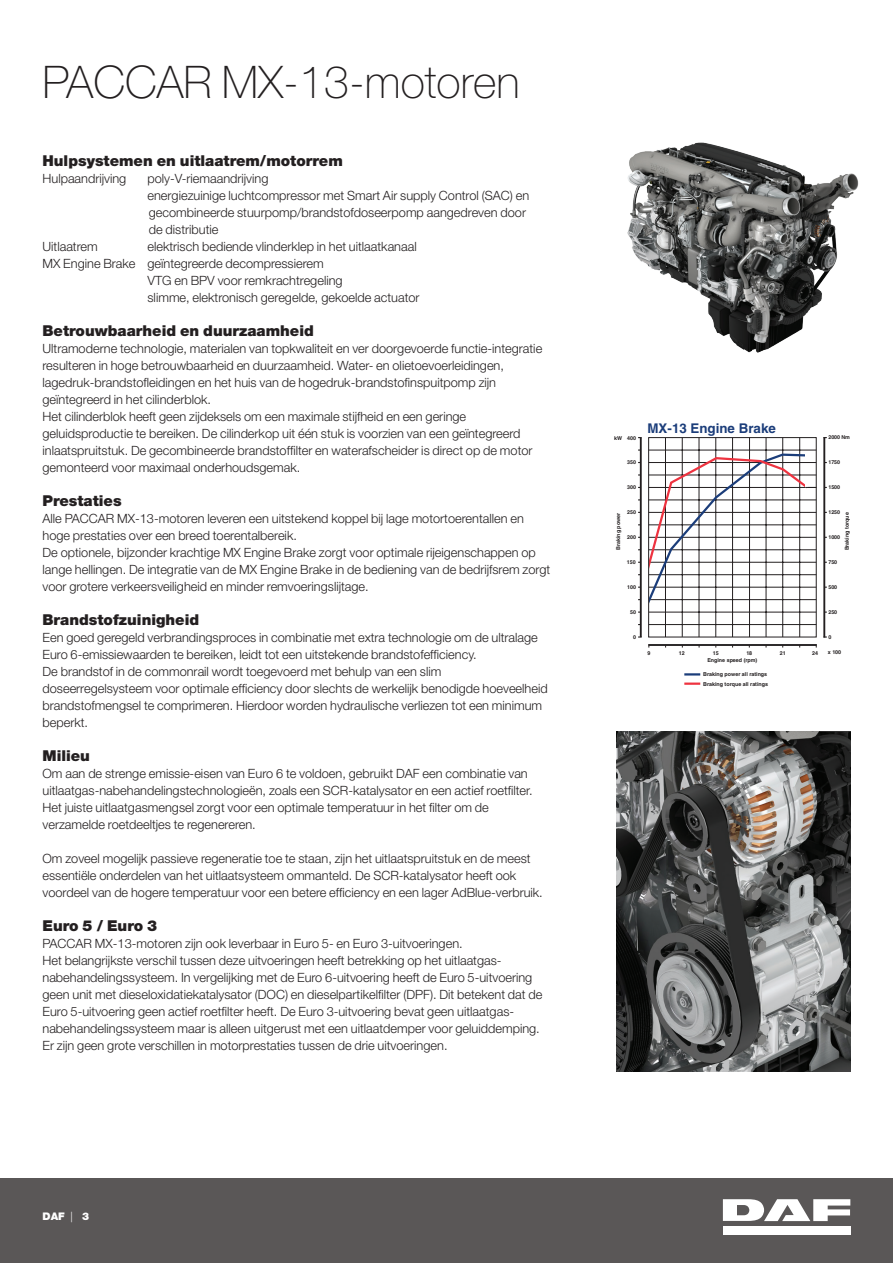
<style>
.page{position:relative;width:893px;height:1263px;background:#fff}
.page>*{position:absolute;margin:0;border:0;box-sizing:border-box;transform-origin:0 0}
.t1{font:100 45px "Helvetica Neue LT Pro";color:#231f20}
.t2{font:900 15px "Helvetica Neue LT Pro";color:#231f20}
.t3{font:700 13.35px "Helvetica";color:#1b3d7a}
.t4{font:300 12.75px/17px "Helvetica Neue LT Pro";color:#231f20}
.t5{font:900 10.5px "Helvetica Neue LT Pro";color:#fff}
.t6{font:700 5.4px/9.3px "Helvetica";color:#231f20}
.t7{font:700 5.25px "Helvetica";color:#231f20}
.s1{font-weight:300}
</style>
<div class="page">
<hr style="left:823px;top:437px;width:2px;height:200px;background:#231f20">
<hr style="left:640px;top:438px;width:2px;height:199px;background:#231f20">
<hr style="left:682px;top:437px;width:1px;height:200px;background:#231f20">
<hr style="left:699px;top:438px;width:1px;height:199px;background:#231f20">
<hr style="left:715px;top:438px;width:1px;height:199px;background:#231f20">
<hr style="left:732px;top:438px;width:1px;height:199px;background:#231f20">
<hr style="left:649px;top:624px;width:167px;height:1px;background:#231f20">
<hr style="left:749px;top:438px;width:1px;height:199px;background:#231f20">
<hr style="left:766px;top:438px;width:1px;height:199px;background:#231f20">
<hr style="left:782px;top:438px;width:1px;height:199px;background:#231f20">
<hr style="left:799px;top:438px;width:1px;height:199px;background:#231f20">
<hr style="left:665px;top:438px;width:1px;height:199px;background:#231f20">
<hr style="left:648px;top:644px;width:168px;height:2px;background:#231f20">
<svg style="left:684px;top:673px;width:16px;height:2px"></svg>
<hr style="left:684px;top:682px;width:16px;height:3px;background:#ee3340">
<svg style="left:638px;top:449px;width:176px;height:164px"></svg>
<div style="left:648px;top:437px;width:168px;height:200px;border:1px solid #231f20"></div>
<img style="left:617px;top:731px;width:233px;height:340px">
<img style="left:627px;top:142px;width:232px;height:211px">
<div style="left:0;top:1178px;width:893px;height:85px;background:#5a5757"></div>
<div style="left:723px;top:1226px;width:127px;height:8px;background:#fff"></div>
<svg style="left:723px;top:1199px;width:127px;height:22px"></svg>
<h1 class="t1" style="left:43px;top:56px;width:479px">PACCAR MX-13-motoren</h1>
<p class="t2" style="left:43px;top:152px;width:302px">Hulpsystemen en uitlaatrem/motorrem</p>
<p class="t4" style="left:43px;top:170px;width:85px">Hulpaandrijving</p>
<p class="t4" style="left:148px;top:170px;width:383px">poly-V-riemaandrijving<br>energiezuinige luchtcompressor met Smart Air supply Control (SAC) en gecombineerde stuurpomp/brandstofdoseerpomp aangedreven door de distributie</p>
<p class="t4" style="left:43px;top:238px;width:57px">Uitlaatrem</p>
<p class="t4" style="left:148px;top:238px;width:271px">elektrisch bediende vlinderklep in het uitlaatkanaal</p>
<p class="t4" style="left:43px;top:255px;width:283px">MX Engine Brake geïntegreerde decompressierem</p>
<p class="t4" style="left:148px;top:272px;width:197px">VTG en BPV voor remkrachtregeling</p>
<p class="t4" style="left:148px;top:289px;width:274px">slimme, elektronisch geregelde, gekoelde actuator</p>
<p class="t2" style="left:43px;top:322px;width:273px">Betrouwbaarheid en duurzaamheid</p>
<p class="t4" style="left:43px;top:340px;width:501px">Ultramoderne technologie, materialen van topkwaliteit en ver doorgevoerde functie-integratie resulteren in hoge betrouwbaarheid en duurzaamheid. Water- en olietoevoerleidingen, lagedruk-brandstofleidingen en het huis van de hogedruk-brandstofinspuitpomp zijn geïntegreerd in het cilinderblok.<br>Het cilinderblok heeft geen zijdeksels om een maximale stijfheid en een geringe geluidsproductie te bereiken. De cilinderkop uit één stuk is voorzien van een geïntegreerd inlaatspruitstuk. De gecombineerde brandstoffilter en waterafscheider is direct op de motor gemonteerd voor maximaal onderhoudsgemak.</p>
<p class="t2" style="left:43px;top:492px;width:81px">Prestaties</p>
<p class="t4" style="left:43px;top:510px;width:509px">Alle PACCAR MX-13-motoren leveren een uitstekend koppel bij lage motortoerentallen en hoge prestaties over een breed toerentalbereik.<br>De optionele, bijzonder krachtige MX Engine Brake zorgt voor optimale rijeigenschappen op lange hellingen. De integratie van de MX Engine Brake in de bediening van de bedrijfsrem zorgt voor grotere verkeersveiligheid en minder remvoeringslijtage.</p>
<p class="t2" style="left:43px;top:611px;width:158px">Brandstofzuinigheid</p>
<p class="t4" style="left:43px;top:629px;width:507px">Een goed geregeld verbrandingsproces in combinatie met extra technologie om de ultralage Euro 6-emissiewaarden te bereiken, leidt tot een uitstekende brandstofefficiency.<br>De brandstof in de commonrail wordt toegevoerd met behulp van een slim doseerregelsysteem voor optimale efficiency door slechts de werkelijk benodigde hoeveelheid brandstofmengsel te comprimeren. Hierdoor worden hydraulische verliezen tot een minimum beperkt.</p>
<p class="t2" style="left:43px;top:747px;width:49px">Milieu</p>
<p class="t4" style="left:43px;top:765px;width:492px">Om aan de strenge emissie-eisen van Euro 6 te voldoen, gebruikt DAF een combinatie van uitlaatgas-nabehandelingstechnologieën, zoals een SCR-katalysator en een actief roetfilter.<br>Het juiste uitlaatgasmengsel zorgt voor een optimale temperatuur in het filter om de verzamelde roetdeeltjes te regenereren.</p>
<p class="t4" style="left:43px;top:850px;width:502px">Om zoveel mogelijk passieve regeneratie toe te staan, zijn het uitlaatspruitstuk en de meest essentiële onderdelen van het uitlaatsysteem ommanteld. De SCR-katalysator heeft ook voordeel van de hogere temperatuur voor een betere efficiency en een lager AdBlue-verbruik.</p>
<p class="t2" style="left:43px;top:917px;width:116px">Euro 5 / Euro 3</p>
<p class="t4" style="left:43px;top:935px;width:501px">PACCAR MX-13-motoren zijn ook leverbaar in Euro 5- en Euro 3-uitvoeringen.<br>Het belangrijkste verschil tussen deze uitvoeringen heeft betrekking op het uitlaatgas&shy;nabehandelingssysteem. In vergelijking met de Euro 6-uitvoering heeft de Euro 5-uitvoering geen unit met dieseloxidatiekatalysator (DOC) en dieselpartikelfilter (DPF). Dit betekent dat de Euro 5-uitvoering geen actief roetfilter heeft. De Euro 3-uitvoering bevat geen uitlaatgas&shy;nabehandelingssysteem maar is alleen uitgerust met een uitlaatdemper voor geluiddemping.<br>Er zijn geen grote verschillen in motorprestaties tussen de drie uitvoeringen.</p>
<p class="t5" style="left:43px;top:1210px;width:48px">DAF <span class="s1">|</span> 3</p>
<p class="t7" style="left:614px;top:435px;width:23px">kW 400</p>
<p class="t3" style="left:647px;top:420px;width:130px">MX-13 Engine Brake</p>
<p class="t7" style="left:828px;top:434px;width:23px">2000 Nm</p>
<p class="t7" style="left:627px;top:459px;width:10px">350</p>
<p class="t7" style="left:828px;top:459px;width:13px">1750</p>
<p class="t7" style="left:627px;top:484px;width:10px">300</p>
<p class="t7" style="left:627px;top:509px;width:10px">250</p>
<p class="t7" style="left:627px;top:534px;width:10px">200</p>
<p class="t7" style="left:627px;top:559px;width:10px">150</p>
<p class="t7" style="left:627px;top:584px;width:10px">100</p>
<p class="t7" style="left:630px;top:609px;width:7px">50</p>
<p class="t7" style="left:633px;top:634px;width:4px">0</p>
<p class="t7" style="left:828px;top:484px;width:13px">1500</p>
<p class="t7" style="left:828px;top:509px;width:13px">1250</p>
<p class="t6" style="left:613px;top:550px;width:39px;rotate:-90deg">Braking power</p>
<p class="t6" style="left:842px;top:550px;width:40px;rotate:-90deg">Braking torque</p>
<p class="t7" style="left:828px;top:584px;width:10px">500</p>
<p class="t7" style="left:828px;top:534px;width:13px">1000</p>
<p class="t7" style="left:828px;top:559px;width:10px">750</p>
<p class="t7" style="left:828px;top:609px;width:10px">250</p>
<p class="t7" style="left:828px;top:634px;width:4px">0</p>
<p class="t6" style="left:647px;top:648px;width:4px">9</p>
<p class="t6" style="left:679px;top:648px;width:7px">12</p>
<p class="t6" style="left:713px;top:648px;width:7px">15</p>
<p class="t6" style="left:746px;top:648px;width:7px">18</p>
<p class="t6" style="left:780px;top:648px;width:7px">21</p>
<p class="t6" style="left:812px;top:648px;width:7px">24</p>
<p class="t6" style="left:707px;top:655px;width:52px">Engine speed (rpm)</p>
<p class="t6" style="left:703px;top:670px;width:66px">Braking power all ratings<br>Braking torque all ratings</p>
<p class="t6" style="left:828px;top:648px;width:15px">x 100</p>
</div>
